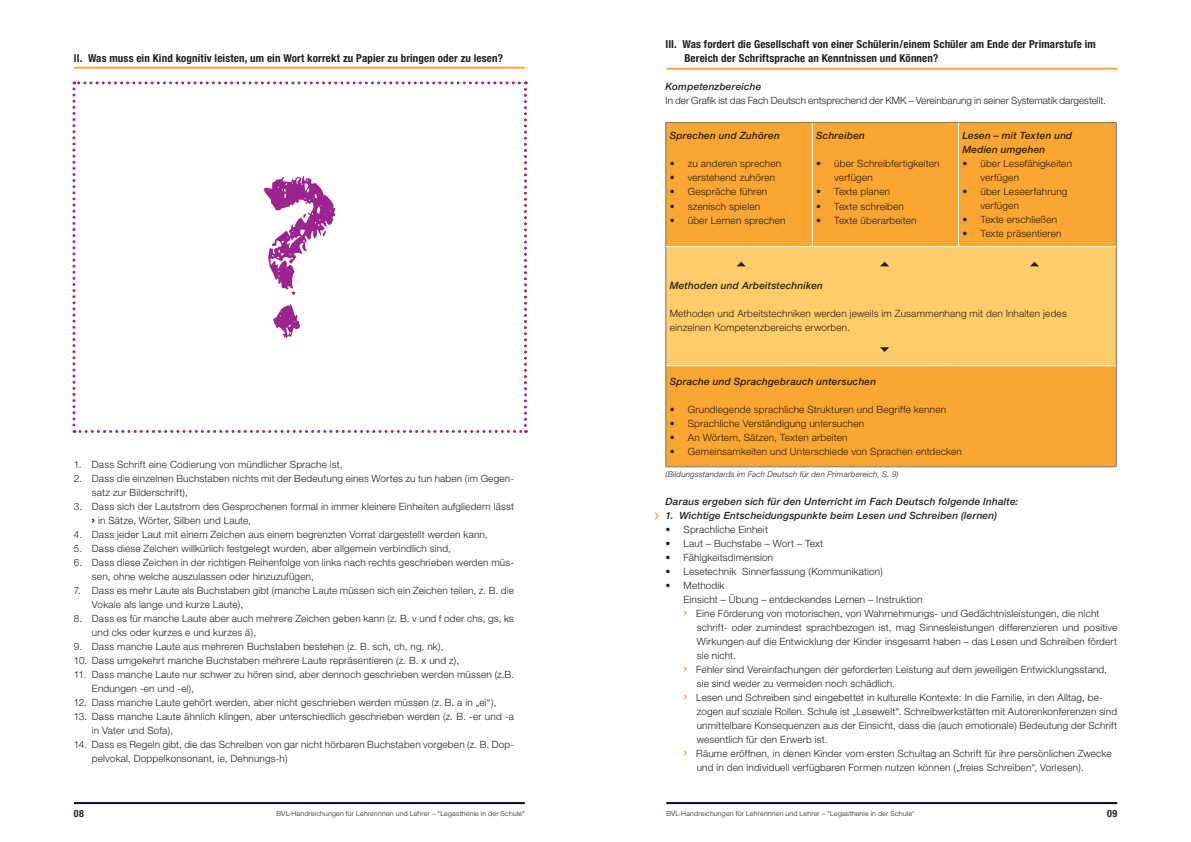
<style>
.page{position:relative;width:1191px;height:842px;background:#fff}
.page>*{position:absolute;margin:0;border:0;box-sizing:border-box;transform-origin:0 0}
.t1{font:700 condensed 11px/14px "Helvetica Neue";letter-spacing:.01em;color:#231f20}
.t2{font:300 10px/14px "Helvetica Neue";letter-spacing:.015em;color:#231f20}
.t3{font:italic 500 10px/14px "Helvetica Neue";letter-spacing:.02em;color:#231f20}
.t4{font:300 10px "Helvetica Neue";letter-spacing:-.005em;color:#231f20}
.t5{font:700 condensed 10px "Helvetica Neue";color:#231f20}
.t6{font:italic 300 8px "Helvetica Neue";letter-spacing:.025em;color:#231f20}
.t7{font:300 7px "Helvetica Neue";letter-spacing:.03em;color:#231f20}
.s1{font-weight:700;font-size:13px}
.s2{font-weight:500;font-size:15px;color:#faa633}
</style>
<div class="page">
<hr style="left:74px;top:67px;width:451px;height:2px;background:#faa633">
<hr style="left:74px;top:802px;width:451px;height:2px;background:#020942">
<hr style="left:666px;top:68px;width:451px;height:2px;background:#faa633">
<hr style="left:666px;top:802px;width:451px;height:2px;background:#020942">
<div style="left:666px;top:123px;width:450px;height:344px;background:#faa633"></div>
<div style="left:666px;top:247px;width:450px;height:119px;background:#fecd6a"></div>
<hr style="left:665px;top:122px;width:147px;height:1px;background:#757679">
<hr style="left:665px;top:123px;width:1px;height:124px;background:#757679">
<hr style="left:812px;top:122px;width:146px;height:1px;background:#757679">
<hr style="left:958px;top:122px;width:158px;height:1px;background:#757679">
<hr style="left:1116px;top:123px;width:1px;height:124px;background:#757679">
<hr style="left:665px;top:247px;width:1px;height:119px;background:#757679">
<hr style="left:1116px;top:247px;width:1px;height:119px;background:#757679">
<hr style="left:665px;top:366px;width:1px;height:101px;background:#757679">
<hr style="left:1116px;top:366px;width:1px;height:101px;background:#757679">
<hr style="left:665px;top:467px;width:147px;height:1px;background:#757679">
<hr style="left:812px;top:467px;width:146px;height:1px;background:#757679">
<hr style="left:958px;top:467px;width:158px;height:1px;background:#757679">
<hr style="left:812px;top:123px;width:1px;height:123px;background:#fff">
<hr style="left:958px;top:123px;width:1px;height:123px;background:#fff">
<hr style="left:666px;top:246px;width:146px;height:1px;background:#fff">
<hr style="left:812px;top:246px;width:146px;height:1px;background:#fff">
<hr style="left:958px;top:246px;width:158px;height:1px;background:#fff">
<hr style="left:666px;top:365px;width:146px;height:1px;background:#fff">
<hr style="left:812px;top:365px;width:146px;height:1px;background:#fff">
<hr style="left:958px;top:365px;width:158px;height:1px;background:#fff">
<svg style="left:737px;top:262px;width:9px;height:4px"></svg>
<svg style="left:880px;top:262px;width:9px;height:4px"></svg>
<svg style="left:1030px;top:262px;width:9px;height:4px"></svg>
<svg style="left:880px;top:347px;width:9px;height:5px"></svg>
<svg style="left:72px;top:81px;width:455px;height:352px"></svg>
<svg style="left:654px;top:512px;width:4px;height:7px"></svg>
<p class="t1" style="left:74px;top:51px;width:431px">II. Was muss ein Kind kognitiv leisten, um ein Wort korrekt zu Papier zu bringen oder zu lesen?</p>
<p class="t2" style="left:74px;top:458px;width:270px">1. Dass Schrift eine Codierung von mündlicher Sprache ist,</p>
<p class="t2" style="left:92px;top:472px;width:423px;text-indent:-18px">2. Dass die einzelnen Buchstaben nichts mit der Bedeutung eines Wortes zu tun haben (im Gegen&shy;satz zur Bilderschrift),</p>
<p class="t2" style="left:92px;top:500px;width:423px;text-indent:-18px">3. Dass sich der Lautstrom des Gesprochenen formal in immer kleinere Einheiten aufgliedern lässt <span class="s1">›</span> in Sätze, Wörter, Silben und Laute,</p>
<p class="t2" style="left:74px;top:528px;width:415px">4. Dass jeder Laut mit einem Zeichen aus einem begrenzten Vorrat dargestellt werden kann,</p>
<p class="t2" style="left:74px;top:542px;width:378px">5. Dass diese Zeichen willkürlich festgelegt wurden, aber allgemein verbindlich sind,</p>
<p class="t2" style="left:92px;top:556px;width:423px;text-indent:-18px">6. Dass diese Zeichen in der richtigen Reihenfolge von links nach rechts geschrieben werden müs&shy;sen, ohne welche auszulassen oder hinzuzufügen,</p>
<p class="t2" style="left:92px;top:584px;width:423px;text-indent:-18px">7. Dass es mehr Laute als Buchstaben gibt (manche Laute müssen sich ein Zeichen teilen, z. B. die<br>Vokale als lange und kurze Laute),</p>
<p class="t2" style="left:92px;top:612px;width:423px;text-indent:-18px">8. Dass es für manche Laute aber auch mehrere Zeichen geben kann (z. B. v und f oder chs, gs, ks und cks oder kurzes e und kurzes ä),</p>
<p class="t2" style="left:74px;top:640px;width:371px">9. Dass manche Laute aus mehreren Buchstaben bestehen (z. B. sch, ch, ng, nk),</p>
<p class="t2" style="left:74px;top:654px;width:387px">10. Dass umgekehrt manche Buchstaben mehrere Laute repräsentieren (z. B. x und z),</p>
<p class="t2" style="left:92px;top:668px;width:423px;text-indent:-18px">11. Dass manche Laute nur schwer zu hören sind, aber dennoch geschrieben werden müssen (z.B.<br>Endungen -en und -el),</p>
<p class="t2" style="left:74px;top:696px;width:424px">12. Dass manche Laute gehört werden, aber nicht geschrieben werden müssen (z. B. a in „ei“),</p>
<p class="t2" style="left:92px;top:710px;width:423px;text-indent:-18px">13. Dass manche Laute ähnlich klingen, aber unterschiedlich geschrieben werden (z. B. -er und -a in Vater und Sofa),</p>
<p class="t2" style="left:92px;top:738px;width:423px;text-indent:-18px">14. Dass es Regeln gibt, die das Schreiben von gar nicht hörbaren Buchstaben vorgeben (z. B. Dop&shy;pelvokal, Doppelkonsonant, ie, Dehnungs-h)</p>
<p class="t1" style="left:684px;top:37px;width:413px;text-indent:-19px">III. Was fordert die Gesellschaft von einer Schülerin/einem Schüler am Ende der Primarstufe im<br>Bereich der Schriftsprache an Kenntnissen und Können?</p>
<p class="t3" style="left:665px;top:80px;width:97px">Kompetenzbereiche</p>
<p class="t4" style="left:665px;top:95px;width:442px">In der Grafik ist das Fach Deutsch entsprechend der KMK – Vereinbarung in seiner Systematik dargestellt.</p>
<p class="t3" style="left:670px;top:129px;width:112px">Sprechen und Zuhören</p>
<p class="t2" style="left:670px;top:157px;width:113px">• zu anderen sprechen</p>
<p class="t2" style="left:670px;top:171px;width:107px">• verstehend zuhören</p>
<p class="t2" style="left:670px;top:185px;width:99px">• Gespräche führen</p>
<p class="t2" style="left:670px;top:199px;width:92px">• szenisch spielen</p>
<p class="t2" style="left:670px;top:213px;width:117px">• über Lernen sprechen</p>
<p class="t3" style="left:816px;top:129px;width:50px">Schreiben</p>
<p class="t2" style="left:834px;top:157px;width:107px;text-indent:-18px">• über Schreibfertigkeiten verfügen</p>
<p class="t2" style="left:816px;top:185px;width:75px">• Texte planen</p>
<p class="t2" style="left:816px;top:199px;width:89px">• Texte schreiben</p>
<p class="t2" style="left:816px;top:213px;width:102px">• Texte überarbeiten</p>
<p class="t3" style="left:962px;top:129px;width:111px">Lesen – mit Texten und<br>Medien umgehen</p>
<p class="t2" style="left:980px;top:157px;width:93px;text-indent:-18px">• über Lesefähigkeiten verfügen</p>
<p class="t2" style="left:980px;top:185px;width:88px;text-indent:-18px">• über Leseerfahrung verfügen</p>
<p class="t2" style="left:962px;top:213px;width:96px">• Texte erschließen</p>
<p class="t2" style="left:962px;top:227px;width:101px">• Texte präsentieren</p>
<p class="t3" style="left:670px;top:278px;width:155px">Methoden und Arbeitstechniken</p>
<p class="t2" style="left:670px;top:306px;width:398px">Methoden und Arbeitstechniken werden jeweils im Zusammenhang mit den Inhalten jedes einzelnen Kompetenzbereichs erworben.</p>
<p class="t3" style="left:670px;top:374px;width:208px">Sprache und Sprachgebrauch untersuchen</p>
<p class="t2" style="left:670px;top:402px;width:278px">• Grundlegende sprachliche Strukturen und Begriffe kennen</p>
<p class="t2" style="left:670px;top:416px;width:196px">• Sprachliche Verständigung untersuchen</p>
<p class="t2" style="left:670px;top:430px;width:179px">• An Wörtern, Sätzen, Texten arbeiten</p>
<p class="t2" style="left:670px;top:444px;width:294px">• Gemeinsamkeiten und Unterschiede von Sprachen entdecken</p>
<p class="t6" style="left:665px;top:469px;width:234px">(Bildungsstandards im Fach Deutsch für den Primarbereich, S. 9)</p>
<p class="t3" style="left:665px;top:494px;width:354px">Daraus ergeben sich für den Unterricht im Fach Deutsch folgende Inhalte:</p>
<p class="t3" style="left:665px;top:508px;width:333px">1. Wichtige Entscheidungspunkte beim Lesen und Schreiben (lernen)</p>
<p class="t2" style="left:665px;top:522px;width:104px">• Sprachliche Einheit</p>
<p class="t2" style="left:665px;top:536px;width:159px">• Laut – Buchstabe – Wort – Text</p>
<p class="t2" style="left:665px;top:550px;width:109px">• Fähigkeitsdimension</p>
<p class="t2" style="left:665px;top:564px;width:219px">• Lesetechnik ⇒Sinnerfassung (Kommunikation)</p>
<p class="t2" style="left:665px;top:578px;width:60px">• Methodik</p>
<p class="t2" style="left:683px;top:592px;width:240px">Einsicht – Übung – entdeckendes Lernen – Instruktion</p>
<p class="t2" style="left:683px;top:606px;width:417px"><span class="s2">›</span> Eine Förderung von motorischen, von Wahrnehmungs- und Gedächtnisleistungen, die nicht</p>
<p class="t2" style="left:696px;top:620px;width:422px">schrift- oder zumindest sprachbezogen ist, mag Sinnesleistungen differenzieren und positive</p>
<p class="t2" style="left:696px;top:634px;width:422px">Wirkungen auf die Entwicklung der Kinder insgesamt haben – das Lesen und Schreiben fördert</p>
<p class="t2" style="left:696px;top:648px;width:41px">sie nicht.</p>
<p class="t2" style="left:683px;top:662px;width:425px"><span class="s2">›</span> Fehler sind Vereinfachungen der geforderten Leistung auf dem jeweiligen Entwicklungsstand,</p>
<p class="t2" style="left:696px;top:676px;width:200px">sie sind weder zu vermeiden noch schädlich.</p>
<p class="t2" style="left:683px;top:690px;width:421px"><span class="s2">›</span> Lesen und Schreiben sind eingebettet in kulturelle Kontexte: In die Familie, in den Alltag, be-</p>
<p class="t2" style="left:696px;top:704px;width:422px">zogen auf soziale Rollen. Schule ist „Lesewelt“. Schreibwerkstätten mit Autorenkonferenzen sind</p>
<p class="t2" style="left:696px;top:718px;width:422px">unmittelbare Konsequenzen aus der Einsicht, dass die (auch emotionale) Bedeutung der Schrift</p>
<p class="t2" style="left:696px;top:732px;width:132px">wesentlich für den Erwerb ist.</p>
<p class="t2" style="left:683px;top:746px;width:430px"><span class="s2">›</span> Räume eröffnen, in denen Kinder vom ersten Schultag an Schrift für ihre persönlichen Zwecke</p>
<p class="t2" style="left:696px;top:760px;width:389px">und in den individuell verfügbaren Formen nutzen können („freies Schreiben“, Vorlesen).</p>
<p class="t5" style="left:74px;top:807px;width:11px">08</p>
<p class="t7" style="left:276px;top:809px;width:250px">BVL-Handreichungen für Lehrerinnen und Lehrer – "Legasthenie in der Schule"</p>
<p class="t7" style="left:666px;top:809px;width:250px">BVL-Handreichungen für Lehrerinnen und Lehrer – "Legasthenie in der Schule"</p>
<p class="t5" style="left:1107px;top:807px;width:11px">09</p>
</div>
